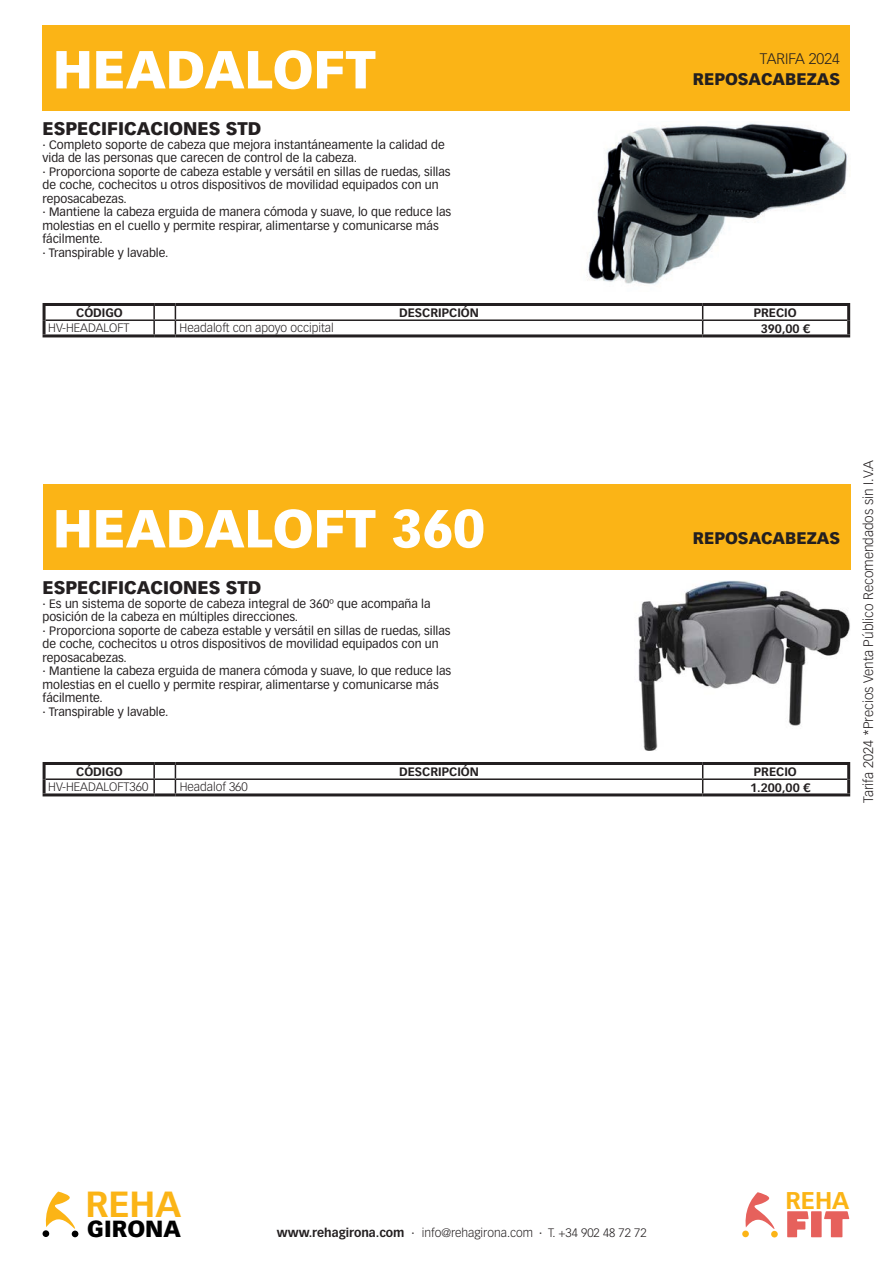
<style>
.page{position:relative;width:893px;height:1263px;background:#fff}
.page>*{position:absolute;margin:0;border:0;box-sizing:border-box;transform-origin:0 0}
.t1{font:900 52.5px "Vectora LT Std";color:#fff}
.t2{font:700 35.7px "Vectora LT Std";color:#fbb416}
.t3{font:700 23.85px "Vectora LT Std";color:#fbb416}
.t4{font:900 22.95px "Vectora LT Std";color:#000}
.t5{font:900 18px "Vectora LT Std";color:#231f20}
.t6{font:900 16.5px "Vectora LT Std";color:#231f20}
.t7{font:300 15px "Vectora LT Std";color:#231f20}
.t8{font:300 13.5px "Vectora LT Std";color:#231f20}
.t9{font:12px/13.5px "Vectora LT Std";color:#231f20}
.Spex{font:300 12px "Vectora LT Std";color:#231f20}
.t10{font:700 12px "Vectora LT Std";color:#231f20}
.s1{font-weight:700}
</style>
<div class="page">
<div style="left:43px;top:26px;width:807px;height:85px;background:#fbb416"></div>
<svg style="left:45px;top:1191px;width:30px;height:38px"></svg>
<div style="left:43px;top:1230px;width:6px;height:7px;background:#000;border-radius:50%"></div>
<div style="left:72px;top:1230px;width:6px;height:7px;background:#000;border-radius:50%"></div>
<svg style="left:745px;top:1192px;width:30px;height:37px"></svg>
<div style="left:742px;top:1230px;width:7px;height:7px;background:#fbb416;border-radius:50%"></div>
<div style="left:771px;top:1231px;width:7px;height:6px;background:#fbb416;border-radius:50%"></div>
<svg style="left:787px;top:1211px;width:22px;height:26px"></svg>
<div style="left:811px;top:1211px;width:11px;height:26px;background:#e6615c"></div>
<svg style="left:824px;top:1211px;width:25px;height:26px"></svg>
<div style="left:43px;top:484px;width:807px;height:85px;background:#fbb416"></div>
<img style="left:587px;top:123px;width:261px;height:161px">
<hr style="left:43px;top:303px;width:111px;height:3px;background:#231f20">
<hr style="left:43px;top:306px;width:3px;height:14px;background:#231f20">
<hr style="left:154px;top:303px;width:21px;height:3px;background:#231f20">
<hr style="left:175px;top:303px;width:528px;height:3px;background:#231f20">
<hr style="left:703px;top:303px;width:147px;height:3px;background:#231f20">
<hr style="left:847px;top:306px;width:3px;height:14px;background:#231f20">
<hr style="left:43px;top:320px;width:3px;height:14px;background:#231f20">
<hr style="left:847px;top:320px;width:3px;height:14px;background:#231f20">
<hr style="left:43px;top:334px;width:111px;height:3px;background:#231f20">
<hr style="left:154px;top:334px;width:21px;height:3px;background:#231f20">
<hr style="left:175px;top:334px;width:528px;height:3px;background:#231f20">
<hr style="left:703px;top:334px;width:147px;height:3px;background:#231f20">
<svg style="left:153px;top:306px;width:2px;height:28px"></svg>
<svg style="left:175px;top:306px;width:1px;height:28px"></svg>
<svg style="left:702px;top:306px;width:1px;height:28px"></svg>
<hr style="left:46px;top:319px;width:108px;height:2px;background:#231f20">
<hr style="left:154px;top:319px;width:21px;height:2px;background:#231f20">
<hr style="left:175px;top:319px;width:528px;height:2px;background:#231f20">
<hr style="left:703px;top:319px;width:144px;height:2px;background:#231f20">
<img style="left:638px;top:580px;width:212px;height:170px">
<hr style="left:43px;top:762px;width:111px;height:3px;background:#231f20">
<hr style="left:43px;top:765px;width:3px;height:14px;background:#231f20">
<hr style="left:154px;top:762px;width:21px;height:3px;background:#231f20">
<hr style="left:175px;top:762px;width:528px;height:3px;background:#231f20">
<hr style="left:703px;top:762px;width:147px;height:3px;background:#231f20">
<hr style="left:847px;top:765px;width:3px;height:14px;background:#231f20">
<hr style="left:43px;top:779px;width:3px;height:14px;background:#231f20">
<hr style="left:847px;top:779px;width:3px;height:14px;background:#231f20">
<hr style="left:43px;top:793px;width:111px;height:3px;background:#231f20">
<hr style="left:154px;top:793px;width:21px;height:3px;background:#231f20">
<hr style="left:175px;top:793px;width:528px;height:3px;background:#231f20">
<hr style="left:703px;top:793px;width:147px;height:3px;background:#231f20">
<svg style="left:153px;top:765px;width:2px;height:28px"></svg>
<svg style="left:175px;top:765px;width:1px;height:28px"></svg>
<svg style="left:702px;top:765px;width:1px;height:28px"></svg>
<hr style="left:46px;top:778px;width:108px;height:2px;background:#231f20">
<hr style="left:154px;top:778px;width:21px;height:2px;background:#231f20">
<hr style="left:175px;top:778px;width:528px;height:2px;background:#231f20">
<hr style="left:703px;top:778px;width:144px;height:2px;background:#231f20">
<p class="t1" style="left:53px;top:37px;width:324px">HEADALOFT</p>
<p class="t5" style="left:43px;top:117px;width:220px">ESPECIFICACIONES STD</p>
<p class="t9" style="left:43px;top:138px;width:404px">· Completo soporte de cabeza que mejora instantáneamente la calidad de vida de las personas que carecen de control de la cabeza.</p>
<p class="t9" style="left:43px;top:165px;width:410px">· Proporciona soporte de cabeza estable y versátil en sillas de ruedas, sillas de coche, cochecitos u otros dispositivos de movilidad equipados con un reposacabezas.</p>
<p class="t9" style="left:43px;top:205px;width:410px">· Mantiene la cabeza erguida de manera cómoda y suave, lo que reduce las molestias en el cuello y permite respirar, alimentarse y comunicarse más fácilmente.</p>
<p class="t9" style="left:43px;top:246px;width:127px">· Transpirable y lavable.</p>
<p class="t7" style="left:760px;top:50px;width:82px">TARIFA 2024</p>
<p class="t6" style="left:693px;top:69px;width:149px">REPOSACABEZAS</p>
<p class="t10" style="left:76px;top:306px;width:48px">CÓDIGO</p>
<p class="t10" style="left:399px;top:306px;width:81px">DESCRIPCIÓN</p>
<p class="t10" style="left:754px;top:306px;width:44px">PRECIO</p>
<p class="Spex" style="left:48px;top:321px;width:83px">HV-HEADALOFT</p>
<p class="Spex" style="left:180px;top:321px;width:156px">Headaloft con apoyo occipital</p>
<p class="t10" style="left:761px;top:321px;width:51px">390,00 €</p>
<p class="t1" style="left:53px;top:496px;width:433px">HEADALOFT 360</p>
<p class="t5" style="left:43px;top:576px;width:220px">ESPECIFICACIONES STD</p>
<p class="t9" style="left:43px;top:597px;width:390px">· Es un sistema de soporte de cabeza integral de 360º que acompaña la posición de la cabeza en múltiples direcciones.</p>
<p class="t9" style="left:43px;top:624px;width:410px">· Proporciona soporte de cabeza estable y versátil en sillas de ruedas, sillas de coche, cochecitos u otros dispositivos de movilidad equipados con un reposacabezas.</p>
<p class="t9" style="left:43px;top:664px;width:410px">· Mantiene la cabeza erguida de manera cómoda y suave, lo que reduce las molestias en el cuello y permite respirar, alimentarse y comunicarse más fácilmente.</p>
<p class="t9" style="left:43px;top:705px;width:127px">· Transpirable y lavable.</p>
<p class="t6" style="left:693px;top:528px;width:149px">REPOSACABEZAS</p>
<p class="t10" style="left:76px;top:765px;width:48px">CÓDIGO</p>
<p class="t10" style="left:399px;top:765px;width:81px">DESCRIPCIÓN</p>
<p class="t10" style="left:754px;top:765px;width:44px">PRECIO</p>
<p class="Spex" style="left:48px;top:780px;width:102px">HV-HEADALOFT360</p>
<p class="Spex" style="left:180px;top:780px;width:70px">Headalof 360</p>
<p class="t10" style="left:750px;top:780px;width:62px">1.200,00 €</p>
<p class="t8" style="left:861px;top:803px;width:345px;rotate:-90deg">Tarifa 2024 *Precios Venta Público Recomendados sin I.V.A</p>
<h2 class="t2" style="left:85px;top:1183px;width:97px">REHA</h2>
<h3 class="t4" style="left:87px;top:1214px;width:95px">GIRONA</h3>
<p class="Spex" style="left:277px;top:1226px;width:371px"><span class="s1">www.rehagirona.com</span> · info@rehagirona.com · T. +34 902 48 72 72</p>
<h3 class="t3" style="left:785px;top:1186px;width:65px">REHA</h3>
</div>
